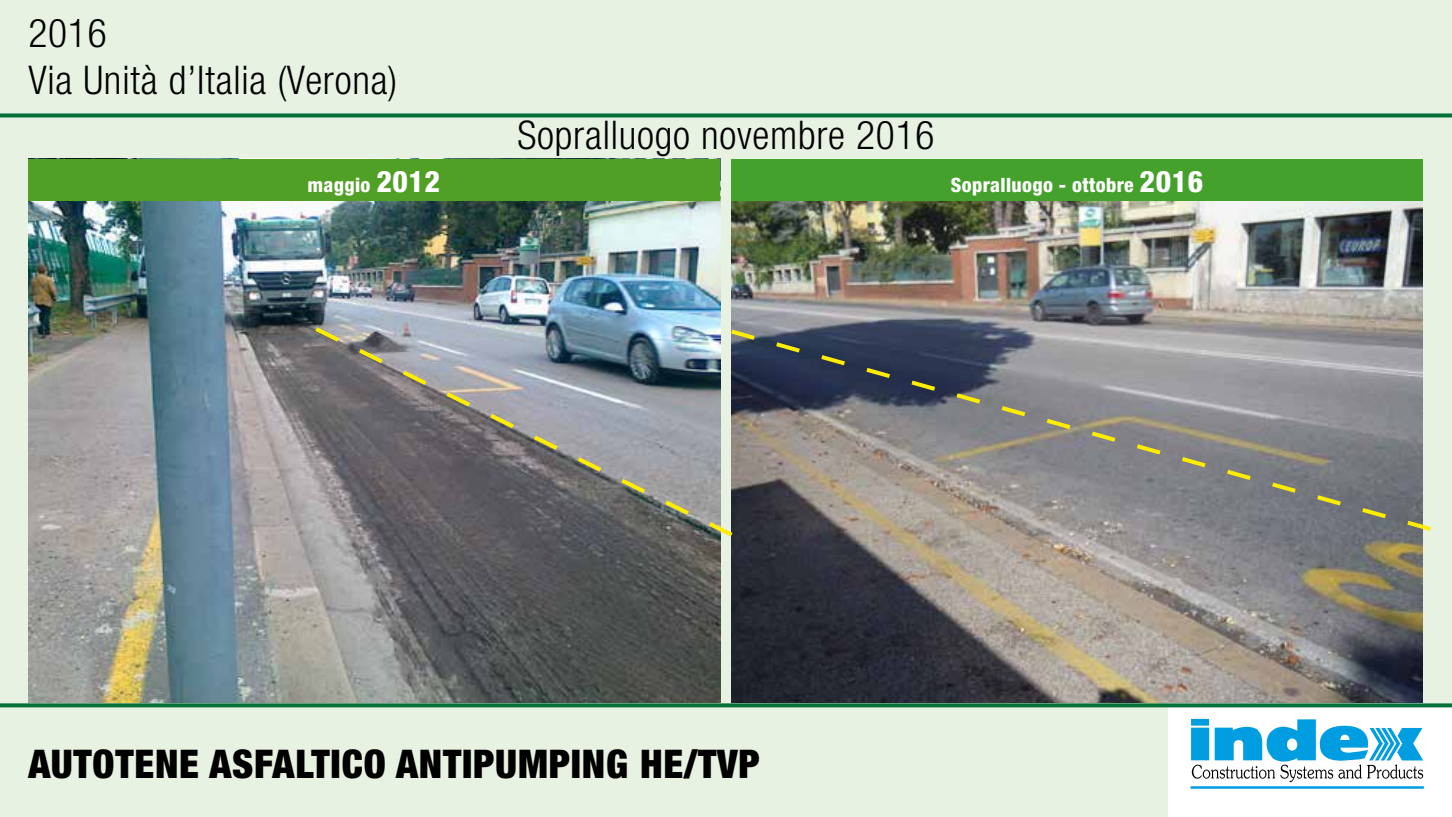
<style>
.page{position:relative;width:1452px;height:817px;background:#fff}
.page>*{position:absolute;margin:0;border:0;box-sizing:border-box;transform-origin:0 0}
.t1{font:300 condensed 39.6px/47.4px "Helvetica Neue";letter-spacing:.02em;color:#000}
.t2{font:900 condensed 39.6px "Helvetica Neue";letter-spacing:.02em;color:#000}
.t3{font:800 condensed 19.8px "Helvetica Neue";letter-spacing:.02em;color:#fff}
.s1{font-size:29.6px}
</style>
<div class="page">
<div style="left:0;top:0;width:1451px;height:816px;background:#e8f2e2"></div>
<svg style="left:0;top:113px;width:1451px;height:4px;background:#1b7f4a"></svg>
<div style="left:1168px;top:703px;width:283px;height:113px;background:#fff"></div>
<div style="left:1190px;top:786px;width:233px;height:2px;background:#009ee0;border:1px solid #009ee0"></div>
<svg style="left:1191px;top:718px;width:232px;height:64px"></svg>
<svg style="left:0;top:703px;width:1451px;height:4px;background:#167c46"></svg>
<img style="left:731px;top:201px;width:691px;height:501px">
<img style="left:28px;top:159px;width:692px;height:543px">
<div style="left:731px;top:159px;width:691px;height:42px;background:#44a12b"></div>
<div style="left:28px;top:159px;width:691px;height:42px;background:#51a026"></div>
<img style="left:311px;top:323px;width:426px;height:217px">
<svg style="left:726px;top:326px;width:705px;height:208px;background:#848384"></svg>
<p class="t1" style="left:28px;top:9px;width:370px">2016<br>Via Unità d’Italia (Verona)</p>
<p class="t1" style="left:517px;top:111px;width:418px">Sopralluogo novembre 2016</p>
<p class="t3" style="left:307px;top:173px;width:134px">maggio <span class="s1">2012</span></p>
<p class="t3" style="left:950px;top:173px;width:254px">Sopralluogo - ottobre <span class="s1">2016</span></p>
<p class="t2" style="left:28px;top:739px;width:733px">AUTOTENE ASFALTICO ANTIPUMPING HE/TVP</p>
</div>
